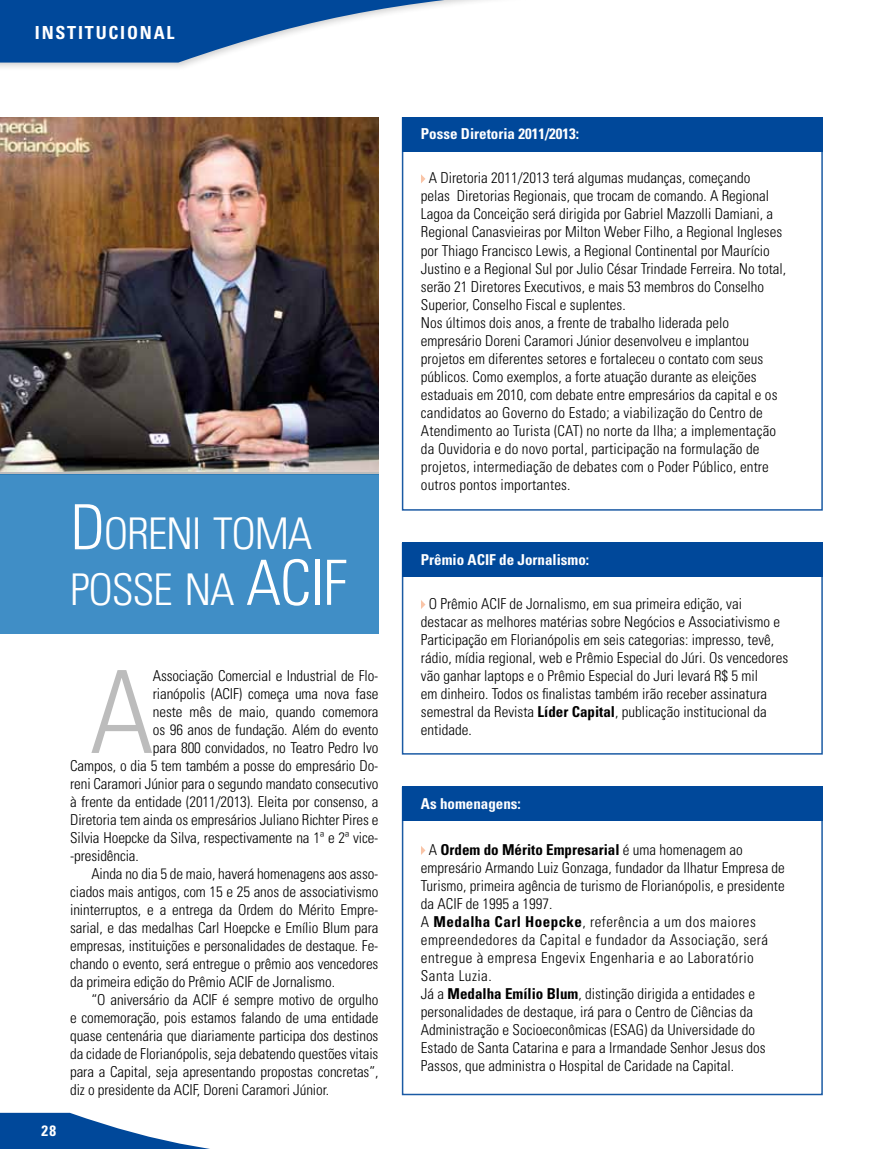
<style>
.page{position:relative;width:893px;height:1149px;background:#fff}
.page>*{position:absolute;margin:0;border:0;box-sizing:border-box;transform-origin:0 0}
.t1{font:300 condensed 114.75px "Univers LT Std";color:#bcbcbc}
.t2{font:300 condensed 43.65px/55.5px "Univers LT Std";letter-spacing:-.03em;color:#fff}
.t3{font:700 condensed 18px "Univers LT Std";color:#fff}
.t4{font:300 condensed 15px/18px "Univers LT Std";color:#000}
.t5{font:700 condensed 15px "Univers LT Std";color:#fff}
.s1{font-size:62.4px}
.s2{font-weight:700}
</style>
<div class="page">
<img style="left:0;top:117px;width:378px;height:354px">
<div style="left:0;top:0;width:605px;height:72px;background:#000;opacity:.2"></div>
<svg style="left:0;top:0;width:598px;height:63px"></svg>
<svg style="left:0;top:1112px;width:204px;height:36px"></svg>
<div style="left:0;top:474px;width:378px;height:160px;background:#408ec6"></div>
<div style="left:402px;top:542px;width:421px;height:212px;background:#fff;border:2px solid #00489a"></div>
<div style="left:402px;top:117px;width:421px;height:34px;background:#00489a"></div>
<div style="left:402px;top:542px;width:421px;height:34px;background:#00489a"></div>
<div style="left:402px;top:786px;width:421px;height:34px;background:#00489a"></div>
<svg style="left:421px;top:174px;width:4px;height:9px"></svg>
<svg style="left:421px;top:600px;width:4px;height:9px"></svg>
<svg style="left:421px;top:846px;width:4px;height:8px"></svg>
<p class="t3" style="left:35px;top:22px;width:32px">INSTITU</p>
<p class="t3" style="left:108px;top:22px;width:57px">CIONAL</p>
<h2 class="t2" style="left:70px;top:506px;width:244px"><span class="s1">D</span>ORENI TOMA<br>POSSE NA <span class="s1">ACIF</span></h2>
<p class="t5" style="left:41px;top:1121px;width:16px">28</p>
<h1 class="t1" style="left:90px;top:643px;width:65px">A</h1>
<p class="t4" style="left:153px;top:666px;width:227px">Associação Comercial e Industrial de Flo-</p>
<p class="t4" style="left:153px;top:684px;width:227px">rianópolis (ACIF) começa uma nova fase</p>
<p class="t4" style="left:153px;top:702px;width:227px">neste mês de maio, quando comemora</p>
<p class="t4" style="left:153px;top:720px;width:227px">os 96 anos de fundação. Além do evento</p>
<p class="t4" style="left:153px;top:738px;width:227px">para 800 convidados, no Teatro Pedro Ivo</p>
<p class="t4" style="left:70px;top:756px;width:310px">Campos, o dia 5 tem também a posse do empresário Do-</p>
<p class="t4" style="left:70px;top:774px;width:310px">reni Caramori Júnior para o segundo mandato consecutivo</p>
<p class="t4" style="left:70px;top:792px;width:310px">à frente da entidade (2011/2013). Eleita por consenso, a</p>
<p class="t4" style="left:70px;top:810px;width:310px">Diretoria tem ainda os empresários Juliano Richter Pires e</p>
<p class="t4" style="left:70px;top:828px;width:310px">Silvia Hoepcke da Silva, respectivamente na 1ª e 2ª vice-</p>
<p class="t4" style="left:70px;top:846px;width:70px">-presidência.</p>
<p class="t4" style="left:91px;top:864px;width:289px">Ainda no dia 5 de maio, haverá homenagens aos asso-</p>
<p class="t4" style="left:70px;top:882px;width:310px">ciados mais antigos, com 15 e 25 anos de associativismo</p>
<p class="t4" style="left:70px;top:900px;width:310px">ininterruptos, e a entrega da Ordem do Mérito Empre-</p>
<p class="t4" style="left:70px;top:918px;width:310px">sarial, e das medalhas Carl Hoepcke e Emílio Blum para</p>
<p class="t4" style="left:70px;top:936px;width:310px">empresas, instituições e personalidades de destaque. Fe-</p>
<p class="t4" style="left:70px;top:954px;width:310px">chando o evento, será entregue o prêmio aos vencedores</p>
<p class="t4" style="left:70px;top:972px;width:266px">da primeira edição do Prêmio ACIF de Jornalismo.</p>
<p class="t4" style="left:91px;top:990px;width:288px">“O aniversário da ACIF é sempre motivo de orgulho</p>
<p class="t4" style="left:70px;top:1008px;width:310px">e comemoração, pois estamos falando de uma entidade</p>
<p class="t4" style="left:70px;top:1026px;width:310px">quase centenária que diariamente participa dos destinos</p>
<p class="t4" style="left:70px;top:1044px;width:310px">da cidade de Florianópolis, seja debatendo questões vitais</p>
<p class="t4" style="left:70px;top:1062px;width:310px">para a Capital, seja apresentando propostas concretas”,</p>
<p class="t4" style="left:70px;top:1080px;width:260px">diz o presidente da ACIF, Doreni Caramori Júnior.</p>
<p class="t5" style="left:421px;top:125px;width:160px">Posse Diretoria 2011/2013:</p>
<p class="t4" style="left:421px;top:169px;width:367px;text-indent:8px">A Diretoria 2011/2013 terá algumas mudanças, começando<br>pelas Diretorias Regionais, que trocam de comando. A Regional Lagoa da Conceição será dirigida por Gabriel Mazzolli Damiani, a Regional Canasvieiras por Milton Weber Filho, a Regional Ingleses por Thiago Francisco Lewis, a Regional Continental por Maurício Justino e a Regional Sul por Julio César Trindade Ferreira. No total, serão 21 Diretores Executivos, e mais 53 membros do Conselho Superior, Conselho Fiscal e suplentes.<br>Nos últimos dois anos, a frente de trabalho liderada pelo empresário Doreni Caramori Júnior desenvolveu e implantou projetos em diferentes setores e fortaleceu o contato com seus públicos. Como exemplos, a forte atuação durante as eleições estaduais em 2010, com debate entre empresários da capital e os candidatos ao Governo do Estado; a viabilização do Centro de Atendimento ao Turista (CAT) no norte da Ilha; a implementação da Ouvidoria e do novo portal, participação na formulação de projetos, intermediação de debates com o Poder Público, entre outros pontos importantes.</p>
<p class="t5" style="left:421px;top:550px;width:170px">Prêmio ACIF de Jornalismo:</p>
<p class="t4" style="left:421px;top:594px;width:369px;text-indent:8px">O Prêmio ACIF de Jornalismo, em sua primeira edição, vai destacar as melhores matérias sobre Negócios e Associativismo e Participação em Florianópolis em seis categorias: impresso, tevê, rádio, mídia regional, web e Prêmio Especial do Júri. Os vencedores vão ganhar laptops e o Prêmio Especial do Juri levará R$ 5 mil<br>em dinheiro. Todos os finalistas também irão receber assinatura semestral da Revista <span class="s2">Líder Capital</span>, publicação institucional da entidade.</p>
<p class="t5" style="left:421px;top:794px;width:101px">As homenagens:</p>
<p class="t4" style="left:421px;top:840px;width:365px;text-indent:8px">A <span class="s2">Ordem do Mérito Empresarial</span> é uma homenagem ao empresário Armando Luiz Gonzaga, fundador da Ilhatur Empresa de Turismo, primeira agência de turismo de Florianópolis, e presidente da ACIF de 1995 a 1997.<br>A <span class="s2">Medalha Carl Hoepcke</span>, referência a um dos maiores empreendedores da Capital e fundador da Associação, será entregue à empresa Engevix Engenharia e ao Laboratório Santa Luzia.<br>Já a <span class="s2">Medalha Emílio Blum</span>, distinção dirigida a entidades e personalidades de destaque, irá para o Centro de Ciências da Administração e Socioeconômicas (ESAG) da Universidade do Estado de Santa Catarina e para a Irmandade Senhor Jesus dos Passos, que administra o Hospital de Caridade na Capital.</p>
</div>
